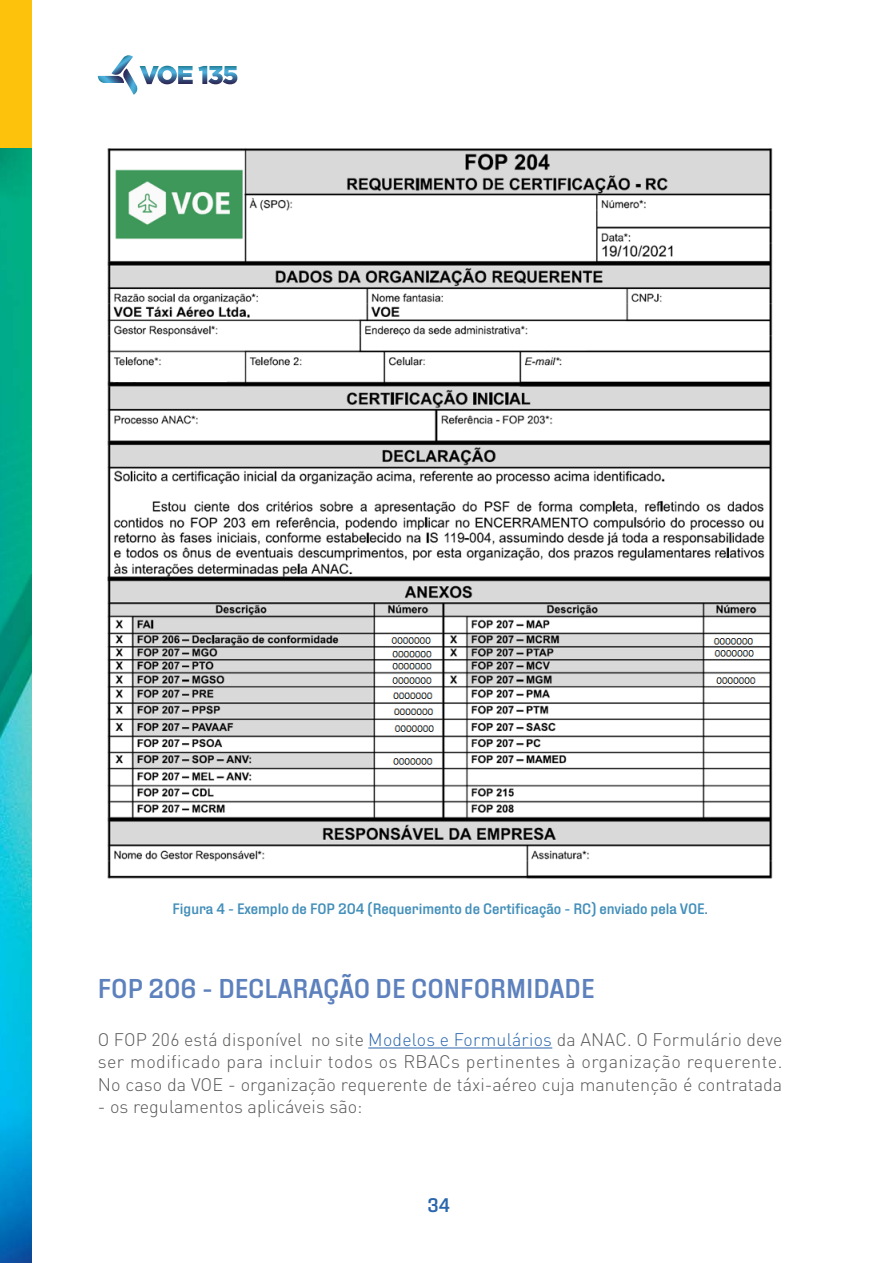
<style>
.page{position:relative;width:893px;height:1263px;background:#fff}
.page>*{position:absolute;margin:0;border:0;box-sizing:border-box;transform-origin:0 0}
.t1{font:500 27px "Fixture";color:#5d81bd}
.t2{font:500 19.5px "Fixture";color:#2a66ac}
.t3{font:300 18px/22.5px "DINOT";color:#575756;text-align:justify}
.t4{font:500 15px "Fixture";color:#438fba}
.s1{color:#2a66ac}
</style>
<div class="page">
<img style="left:0;top:147px;width:32px;height:1116px">
<div style="left:0;top:0;width:32px;height:147px;background:#fdc20b"></div>
<svg style="left:98px;top:55px;width:139px;height:40px"></svg>
<hr style="left:368px;top:1047px;width:184px;height:1px;background:#2a66ac">
<img style="left:107px;top:149px;width:666px;height:730px">
<div style="left:113px;top:367px;width:114px;height:15px;background:#fff"></div>
<p class="t4" style="left:172px;top:900px;width:537px">Figura 4 - Exemplo de FOP 204 (Requerimento de Certificação - RC) enviado pela VOE.</p>
<h1 class="t1" style="left:98px;top:972px;width:498px">FOP 206 - DECLARAÇÃO DE CONFORMIDADE</h1>
<p class="t3" style="left:98px;top:1027px;width:686px">O FOP 206 está disponível no site <span class="s1">Modelos e Formulários</span> da ANAC. O Formulário deve ser modificado para incluir todos os RBACs pertinentes à organização requerente.<br>No caso da VOE - organização requerente de táxi-aéreo cuja manutenção é contratada</p>
<p class="t3" style="left:98px;top:1094px;width:266px">- os regulamentos aplicáveis são:</p>
<p class="t2" style="left:428px;top:1193px;width:24px">34</p>
</div>
